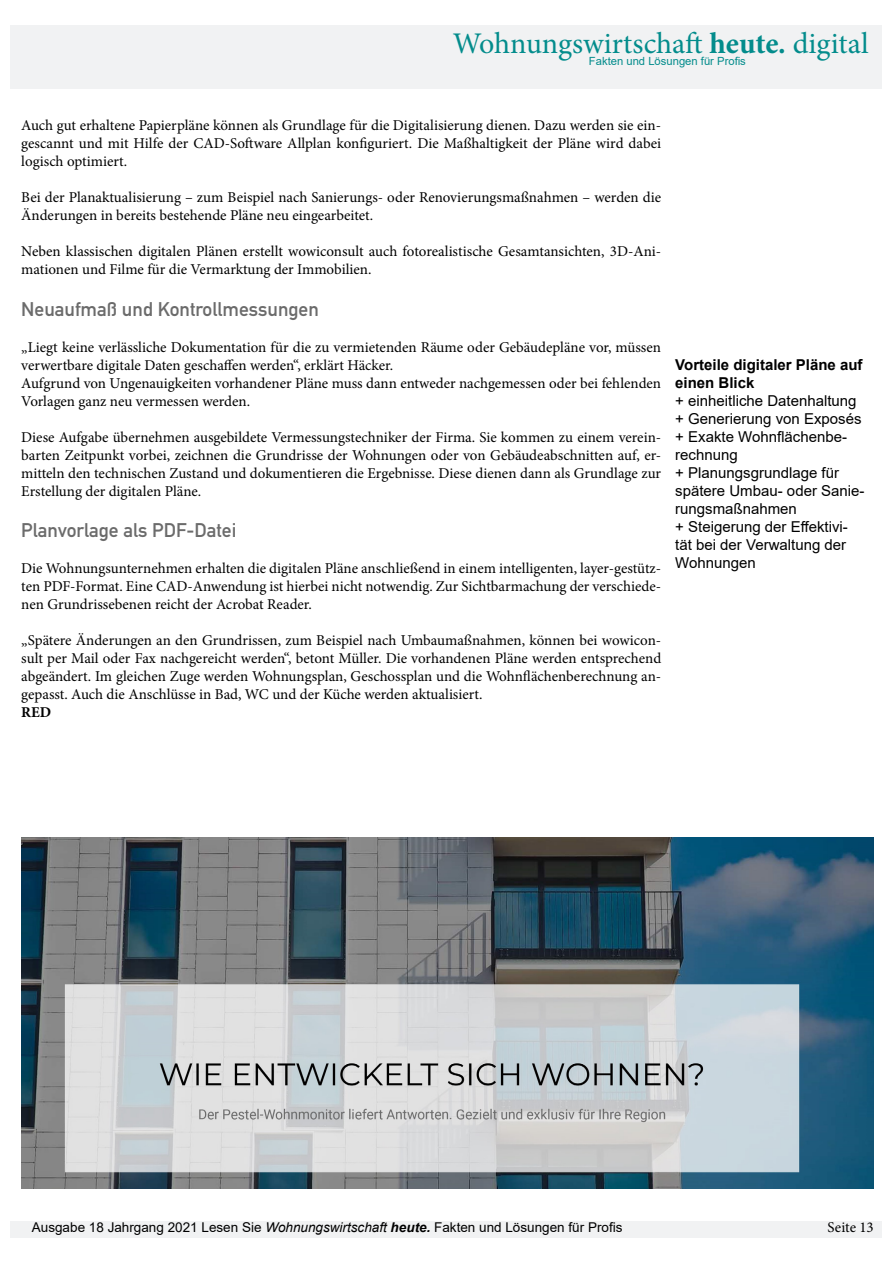
<style>
.page{position:relative;width:893px;height:1263px;background:#fff}
.page>*{position:absolute;margin:0;border:0;box-sizing:border-box;transform-origin:0 0}
.t1{font:30px "Minion Pro";color:#038c8c}
.t2{font:19.5px "DIN Mittelschrift Std";color:#6b6b6b}
.t3{font:15px/18px "Minion Pro";color:#000;text-align:justify}
.t4{font:15px/18px "Arial";color:#000}
.t5{font:700 15px/18px "Arial";color:#000}
.t6{font:700 15px "Minion Pro";color:#000}
.t7{font:13.5px "Arial";color:#000}
.t8{font:11.25px "Arial";color:#038c8c}
.s1{font-weight:700}
.s2{font-style:italic}
.s3{font-weight:700;font-style:italic}
</style>
<div class="page">
<div style="left:11px;top:26px;width:871px;height:63px;background:#f1f2f3"></div>
<div style="left:11px;top:1221px;width:871px;height:16px;background:#f1f2f3"></div>
<img style="left:21px;top:838px;width:853px;height:350px">
<h1 class="t1" style="left:453px;top:23px;width:417px">Wohnungswirtschaft <span class="s1">heute.</span> digital</h1>
<p class="t8" style="left:589px;top:53px;width:158px">Fakten und Lösungen für Profis</p>
<p class="t3" style="left:21px;top:116px;width:641px">Auch gut erhaltene Papierpläne können als Grundlage für die Digitalisierung dienen. Dazu werden sie ein&shy;gescannt und mit Hilfe der CAD-Software Allplan konfiguriert. Die Maßhaltigkeit der Pläne wird dabei logisch optimiert.</p>
<p class="t3" style="left:21px;top:188px;width:641px">Bei der Planaktualisierung – zum Beispiel nach Sanierungs- oder Renovierungsmaßnahmen – werden die<br>Änderungen in bereits bestehende Pläne neu eingearbeitet.</p>
<p class="t3" style="left:21px;top:242px;width:641px">Neben klassischen digitalen Plänen erstellt wowiconsult auch fotorealistische Gesamtansichten, 3D-Ani&shy;mationen und Filme für die Vermarktung der Immobilien.</p>
<h2 class="t2" style="left:21px;top:297px;width:299px">Neuaufmaß und Kontrollmessungen</h2>
<p class="t3" style="left:21px;top:338px;width:641px;text-align:left">„Liegt keine verlässliche Dokumentation für die zu vermietenden Räume oder Gebäudepläne vor, müssen verwertbare digitale Daten geschaffen werden“, erklärt Häcker.<br>Aufgrund von Ungenauigkeiten vorhandener Pläne muss dann entweder nachgemessen oder bei fehlenden Vorlagen ganz neu vermessen werden.</p>
<p class="t3" style="left:21px;top:428px;width:641px">Diese Aufgabe übernehmen ausgebildete Vermessungstechniker der Firma. Sie kommen zu einem verein&shy;barten Zeitpunkt vorbei, zeichnen die Grundrisse der Wohnungen oder von Gebäudeabschnitten auf, er&shy;mitteln den technischen Zustand und dokumentieren die Ergebnisse. Diese dienen dann als Grundlage zur Erstellung der digitalen Pläne.</p>
<h2 class="t2" style="left:21px;top:519px;width:217px">Planvorlage als PDF-Datei</h2>
<p class="t3" style="left:21px;top:559px;width:641px">Die Wohnungsunternehmen erhalten die digitalen Pläne anschließend in einem intelligenten, layer-gestütz&shy;ten PDF-Format. Eine CAD-Anwendung ist hierbei nicht notwendig. Zur Sichtbarmachung der verschiede&shy;nen Grundrissebenen reicht der Acrobat Reader.</p>
<p class="t3" style="left:21px;top:631px;width:641px">„Spätere Änderungen an den Grundrissen, zum Beispiel nach Umbaumaßnahmen, können bei wowicon&shy;sult per Mail oder Fax nachgereicht werden“, betont Müller. Die vorhandenen Pläne werden entsprechend abgeändert. Im gleichen Zuge werden Wohnungsplan, Geschossplan und die Wohnflächenberechnung an&shy;gepasst. Auch die Anschlüsse in Bad, WC und der Küche werden aktualisiert.</p>
<p class="t6" style="left:21px;top:702px;width:32px">RED</p>
<p class="t5" style="left:675px;top:356px;width:189px">Vorteile digitaler Pläne auf einen Blick</p>
<p class="t4" style="left:675px;top:392px;width:191px">+ einheitliche Datenhaltung + Generierung von Exposés + Exakte Wohnflächenbe&shy;rechnung<br>+ Planungsgrundlage für spätere Umbau- oder Sanie&shy;rungsmaßnahmen<br>+ Steigerung der Effektivi&shy;tät bei der Verwaltung der<br>Wohnungen</p>
<p class="t7" style="left:32px;top:1218px;width:592px">Ausgabe 18 Jahrgang 2021 Lesen Sie <span class="s2">Wohnungswirtschaft</span> <span class="s3">heute.</span> Fakten und Lösungen für Profis</p>
<p class="t3" style="left:828px;top:1218px;width:48px">Seite 13</p>
</div>
